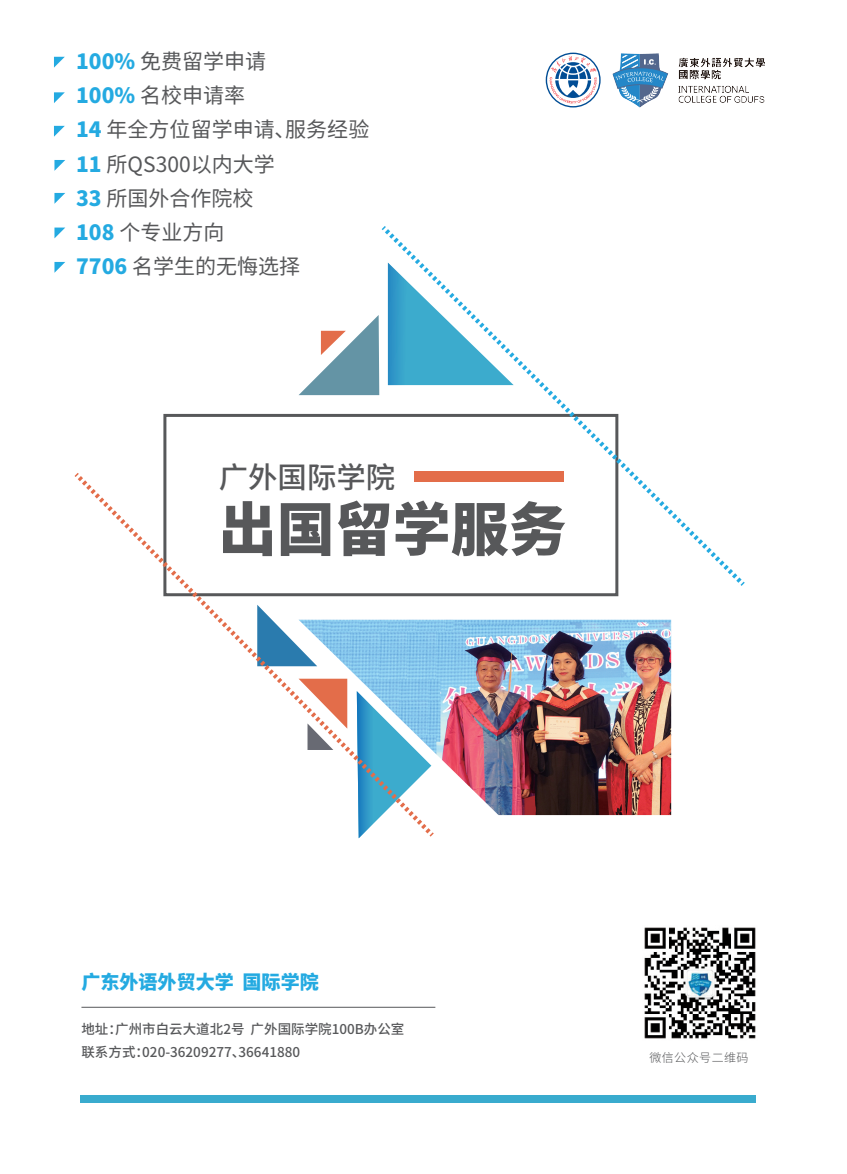
<style>
.page{position:relative;width:847px;height:1174px;background:#fff}
.page>*{position:absolute;margin:0;border:0;box-sizing:border-box;transform-origin:0 0}
.t1{font:800 57.9px "Source Han Sans CN";color:#57585a}
.t2{font:500 29.4px "Source Han Sans CN";color:#57585a}
.t3{font:21px/34.2px "Source Han Sans CN";color:#57585a}
.t4{font:800 19.05px "Source Han Sans CN";color:#24aae1}
.t5{font:500 13.5px/22.2px "Source Han Sans CN";color:#57585a}
.t6{font:300 12px "Source Han Sans CN";letter-spacing:.035em;color:#57585a}
.s1{font-weight:800;color:#24aae1}
</style>
<div class="page">
<div style="left:163px;top:414px;width:455px;height:182px;border:3px solid #57585a"></div>
<svg style="left:299px;top:315px;width:80px;height:80px"></svg>
<svg style="left:74px;top:471px;width:362px;height:230px"></svg>
<svg style="left:358px;top:815px;width:76px;height:24px"></svg>
<svg style="left:380px;top:226px;width:358px;height:362px"></svg>
<svg style="left:735px;top:577px;width:10px;height:11px"></svg>
<svg style="left:54px;top:57px;width:11px;height:11px"></svg>
<svg style="left:54px;top:92px;width:11px;height:11px"></svg>
<svg style="left:54px;top:126px;width:11px;height:11px"></svg>
<svg style="left:54px;top:160px;width:11px;height:11px"></svg>
<svg style="left:54px;top:193px;width:11px;height:11px"></svg>
<svg style="left:54px;top:227px;width:11px;height:11px"></svg>
<svg style="left:54px;top:262px;width:11px;height:11px"></svg>
<hr style="left:81px;top:1007px;width:354px;height:1px;background:#57585a">
<img style="left:298px;top:620px;width:373px;height:195px">
<img style="left:612px;top:53px;width:153px;height:55px">
<svg style="left:544px;top:51px;width:58px;height:58px"></svg>
<svg style="left:545px;top:53px;width:55px;height:54px"></svg>
<img style="left:644px;top:927px;width:112px;height:112px">
<div style="left:80px;top:1095px;width:675px;height:7px;background:#39abce"></div>
<div style="left:414px;top:472px;width:149px;height:10px;background:#e36d4a"></div>
<p class="t3" style="left:76px;top:45px;width:294px"><span class="s1">100%</span> 免费留学申请<br><span class="s1">100%</span> 名校申请率<br><span class="s1">14</span> 年全方位留学申请、服务经验<br><span class="s1">11</span> 所QS300以内大学<br><span class="s1">33</span> 所国外合作院校<br><span class="s1">108</span> 个专业方向<br><span class="s1">7706</span> 名学生的无悔选择</p>
<h2 class="t2" style="left:219px;top:460px;width:178px">广外国际学院</h2>
<h1 class="t1" style="left:219px;top:497px;width:349px">出国留学服务</h1>
<p class="t4" style="left:81px;top:971px;width:239px">广东外语外贸大学 国际学院</p>
<p class="t5" style="left:81px;top:1018px;width:324px">地址：广州市白云大道北2号 广外国际学院100B办公室联系方式：020-36209277、36641880</p>
<p class="t6" style="left:649px;top:1050px;width:101px">微信公众号二维码</p>
</div>
